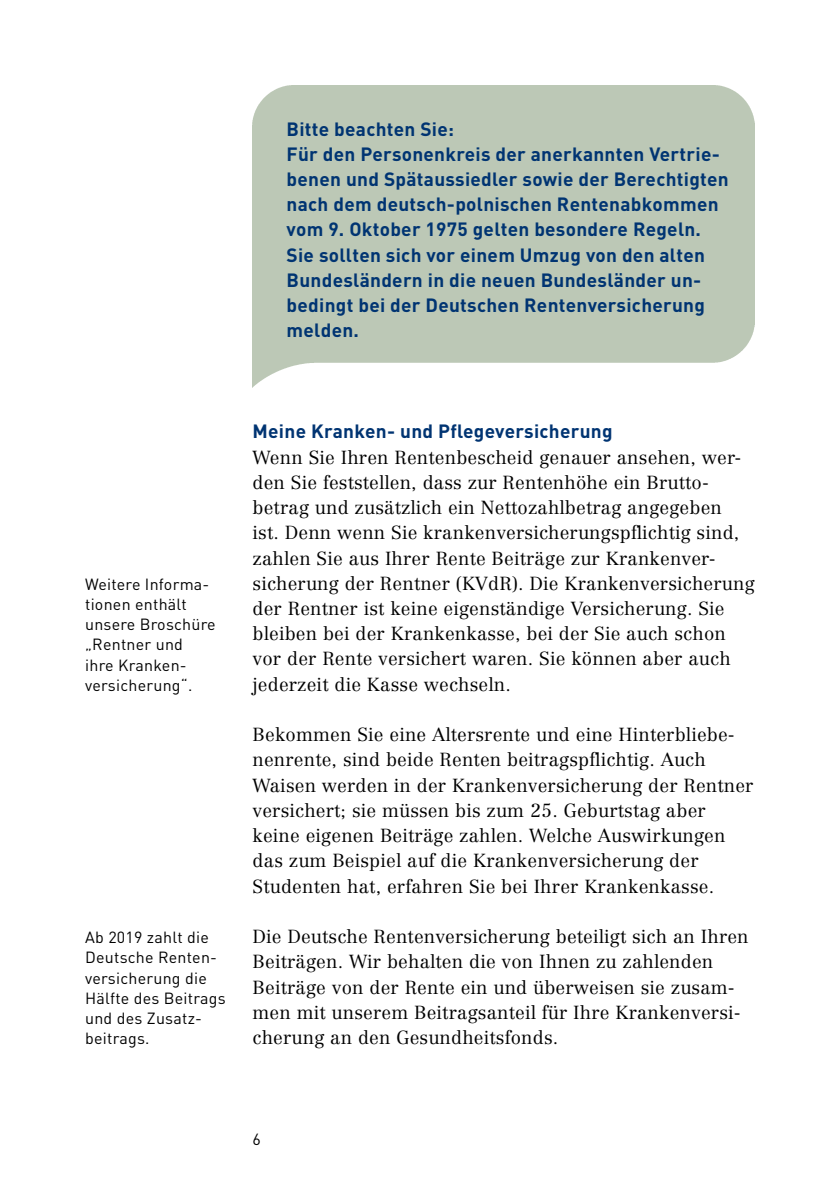
<style>
.page{position:relative;width:840px;height:1191px;background:#fff}
.page>*{position:absolute;margin:0;border:0;box-sizing:border-box;transform-origin:0 0}
.t1{font:700 19px/25.2px "DIN";letter-spacing:.015em;color:#003472}
.t2{font:300 18.6px/25.2px "Centennial LT Pro";letter-spacing:.01em;color:#000}
.t3{font:16px/20.2px "DIN";letter-spacing:.015em;color:#000}
</style>
<div class="page">
<p class="t1" style="left:286px;top:115px;width:169px">Bitte beachten Sie:</p>
<p class="t1" style="left:286px;top:140px;width:443px">Für den Personenkreis der anerkannten Vertrie&shy;benen und Spätaussiedler sowie der Berechtigten nach dem deutsch-polnischen Rentenabkommen vom 9. Oktober 1975 gelten besondere Regeln.<br>Sie sollten sich vor einem Umzug von den alten Bundesländern in die neuen Bundesländer un&shy;bedingt bei der Deutschen Rentenversicherung melden.</p>
<p class="t3" style="left:85px;top:573px;width:132px">Weitere Informa&shy;tionen enthält unsere Broschüre „Rentner und<br>ihre Kranken&shy;versicherung“.</p>
<p class="t3" style="left:85px;top:927px;width:142px">Ab 2019 zahlt die<br>Deutsche Renten&shy;versicherung die<br>Hälfte des Beitrags und des Zusatz&shy;beitrags.</p>
<h3 class="t1" style="left:252px;top:418px;width:361px">Meine Kranken- und Pflegeversicherung</h3>
<p class="t2" style="left:252px;top:444px;width:503px">Wenn Sie Ihren Rentenbescheid genauer ansehen, wer&shy;den Sie feststellen, dass zur Rentenhöhe ein Brutto&shy;betrag und zusätzlich ein Nettozahlbetrag angegeben<br>ist. Denn wenn Sie krankenversicherungspflichtig sind, zahlen Sie aus Ihrer Rente Beiträge zur Krankenver&shy;sicherung der Rentner (KVdR). Die Krankenversicherung der Rentner ist keine eigenständige Versicherung. Sie bleiben bei der Krankenkasse, bei der Sie auch schon vor der Rente versichert waren. Sie können aber auch jederzeit die Kasse wechseln.</p>
<p class="t2" style="left:252px;top:722px;width:502px">Bekommen Sie eine Altersrente und eine Hinterbliebe&shy;nenrente, sind beide Renten beitragspflichtig. Auch Waisen werden in der Krankenversicherung der Rentner versichert; sie müssen bis zum 25. Geburtstag aber keine eigenen Beiträge zahlen. Welche Auswirkungen das zum Beispiel auf die Krankenversicherung der Studenten hat, erfahren Sie bei Ihrer Krankenkasse.</p>
<p class="t2" style="left:252px;top:924px;width:497px">Die Deutsche Rentenversicherung beteiligt sich an Ihren Beiträgen. Wir behalten die von Ihnen zu zahlenden Beiträge von der Rente ein und überweisen sie zusam&shy;men mit unserem Beitragsanteil für Ihre Krankenversi&shy;cherung an den Gesundheitsfonds.</p>
<p class="t3" style="left:252px;top:1128px;width:10px">6</p>
</div>
